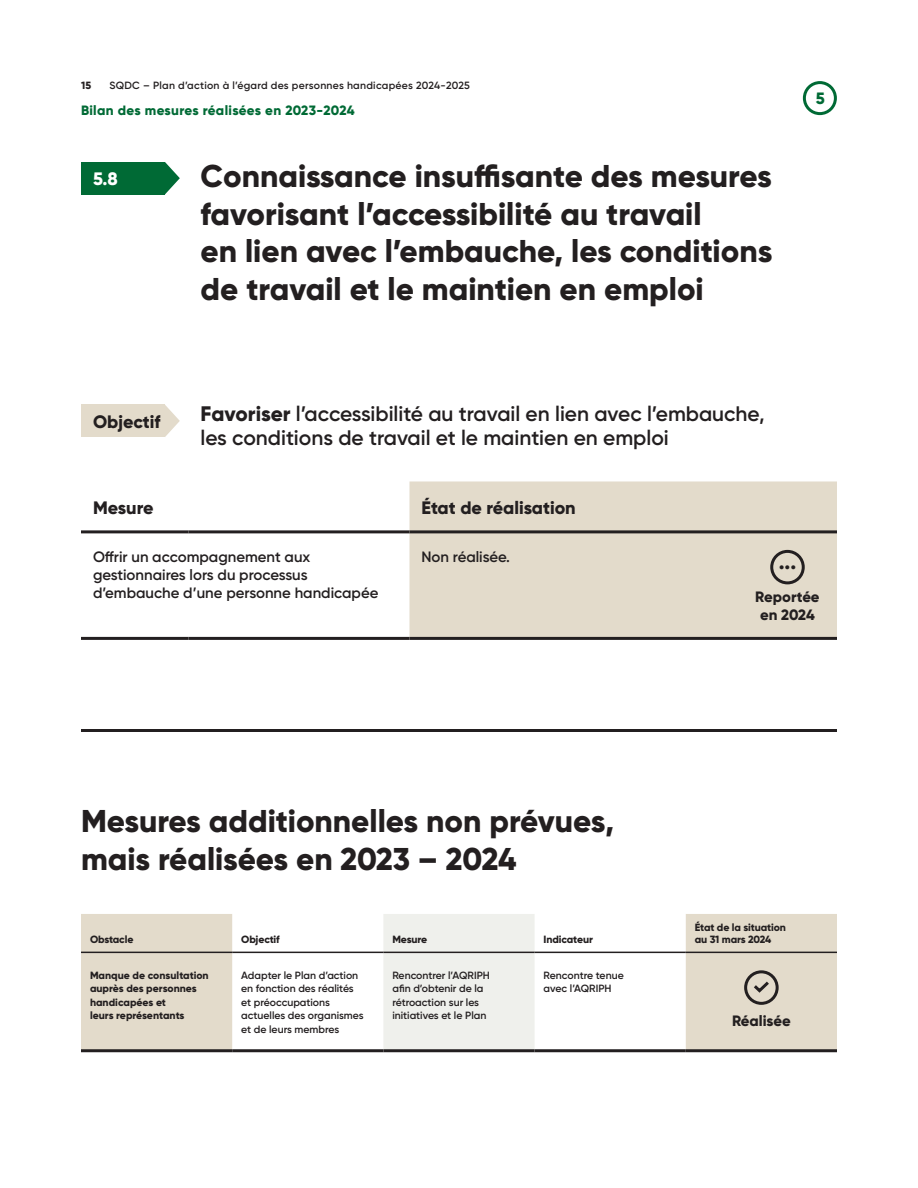
<style>
.page{position:relative;width:918px;height:1188px;background:#fff}
.page>*{position:absolute;margin:0;border:0;box-sizing:border-box;transform-origin:0 0}
.Sous-Objectifs{font:800 31.5px/37.5px "Gilroy";color:#231f20}
.Gros_titre_2{font:800 31.5px/37.5px "Gilroy";color:#231f20}
.Objectifs{font:600 21px/24px "Gilroy";color:#231f20}
.Chiffres{font:800 21px "Gilroy";color:#231f20}
.T1{font:800 18px "Gilroy";letter-spacing:-.005em;color:#231f20}
.T1-2{font:800 18px "Gilroy";color:#fff}
.t1{font:800 16.35px "Gilroy";color:#006a35}
.Rubrique{font:600 15px/18px "Gilroy";color:#231f20}
.Chiffres-2{font:800 15px/18px "Gilroy";letter-spacing:-.005em;color:#231f20;text-align:center}
.t2{font:800 13.5px "Gilroy";letter-spacing:.02em;color:#006a35}
.Rubrique-2{font:600 10.5px/13.5px "Gilroy";color:#231f20}
.Rubrique-3{font:800 10.5px/13.5px "Gilroy";letter-spacing:-.01em;color:#231f20}
.Rubrique-4{font:600 10.5px "Gilroy";letter-spacing:.025em;color:#231f20}
.s1{font-weight:800}
</style>
<div class="page">
<div style="left:803px;top:81px;width:34px;height:34px;border:3px solid #006a35;border-radius:50%"></div>
<div style="left:81px;top:162px;width:84px;height:32px;background:#006a35"></div>
<svg style="left:165px;top:162px;width:15px;height:32px"></svg>
<div style="left:410px;top:482px;width:427px;height:155px;background:#e3dbcb"></div>
<hr style="left:81px;top:530px;width:108px;height:3px;background:#231f20">
<hr style="left:189px;top:530px;width:220px;height:3px;background:#231f20">
<hr style="left:81px;top:637px;width:108px;height:3px;background:#231f20">
<hr style="left:189px;top:637px;width:220px;height:3px;background:#231f20">
<hr style="left:738px;top:530px;width:99px;height:3px;background:#231f20">
<hr style="left:738px;top:637px;width:99px;height:3px;background:#231f20">
<hr style="left:410px;top:530px;width:328px;height:3px;background:#231f20">
<hr style="left:410px;top:637px;width:328px;height:3px;background:#231f20">
<div style="left:81px;top:405px;width:84px;height:32px;background:#e3dbcb"></div>
<svg style="left:165px;top:405px;width:15px;height:32px"></svg>
<div style="left:770px;top:550px;width:35px;height:34px;border:3px solid #231f20;border-radius:50%"></div>
<svg style="left:81px;top:914px;width:756px;height:135px;fill:#e3dbcb"></svg>
<div style="left:383px;top:914px;width:152px;height:135px;background:#eff0ec"></div>
<hr style="left:383px;top:952px;width:152px;height:1px;background:#231f20">
<hr style="left:535px;top:952px;width:151px;height:1px;background:#231f20">
<hr style="left:686px;top:952px;width:151px;height:1px;background:#231f20">
<hr style="left:81px;top:952px;width:151px;height:1px;background:#231f20">
<hr style="left:232px;top:952px;width:151px;height:1px;background:#231f20">
<hr style="left:81px;top:1049px;width:151px;height:3px;background:#231f20">
<hr style="left:232px;top:1049px;width:151px;height:3px;background:#231f20">
<hr style="left:383px;top:1049px;width:152px;height:3px;background:#231f20">
<hr style="left:535px;top:1049px;width:151px;height:3px;background:#231f20">
<hr style="left:686px;top:1049px;width:151px;height:3px;background:#231f20">
<div style="left:744px;top:970px;width:35px;height:35px;border:3px solid #231f20;border-radius:50%"></div>
<svg style="left:751px;top:978px;width:21px;height:17px"></svg>
<hr style="left:81px;top:729px;width:756px;height:3px;background:#231f20">
<p class="Rubrique-3" style="left:81px;top:79px;width:12px">15</p>
<p class="Rubrique-4" style="left:110px;top:79px;width:362px">SQDC – Plan d’action à l’égard des personnes handicapées 2024-2025</p>
<p class="t2" style="left:81px;top:102px;width:275px">Bilan des mesures réalisées en 2023-2024</p>
<p class="T1-2" style="left:93px;top:168px;width:26px">5.8</p>
<p class="Sous-Objectifs" style="left:201px;top:157px;width:573px">Connaissance insuffisante des mesures favorisant l’accessibilité au travail<br>en lien avec l’embauche, les conditions de travail et le maintien en emploi</p>
<p class="T1" style="left:93px;top:410px;width:69px">Objectif</p>
<p class="Objectifs" style="left:201px;top:402px;width:565px"><span class="s1">Favoriser</span> l’accessibilité au travail en lien avec l’embauche, les conditions de travail et le maintien en emploi</p>
<h3 class="t1" style="left:816px;top:88px;width:11px">5</h3>
<p class="T1" style="left:93px;top:496px;width:62px">Mesure</p>
<p class="T1" style="left:422px;top:496px;width:156px">État de réalisation</p>
<p class="Rubrique" style="left:93px;top:548px;width:287px">Offrir un accompagnement aux gestionnaires lors du processus d’embauche d’une personne handicapée</p>
<p class="Rubrique" style="left:422px;top:548px;width:90px">Non réalisée.</p>
<p class="Chiffres" style="left:779px;top:548px;width:19px">...</p>
<p class="Chiffres-2" style="left:755px;top:588px;width:66px">Reportée en 2024</p>
<p class="Gros_titre_2" style="left:81px;top:802px;width:535px">Mesures additionnelles non prévues, mais réalisées en 2023 – 2024</p>
<p class="Rubrique-3" style="left:90px;top:933px;width:45px">Obstacle</p>
<p class="Rubrique-3" style="left:241px;top:933px;width:40px">Objectif</p>
<p class="Rubrique-3" style="left:392px;top:933px;width:36px">Mesure</p>
<p class="Rubrique-3" style="left:544px;top:933px;width:51px">Indicateur</p>
<p class="Rubrique-3" style="left:90px;top:968px;width:120px">Manque de consultation auprès des personnes handicapées et<br>leurs représentants</p>
<p class="Rubrique-2" style="left:241px;top:968px;width:124px">Adapter le Plan d’action en fonction des réalités et préoccupations actuelles des organismes et de leurs membres</p>
<p class="Rubrique-2" style="left:392px;top:968px;width:99px">Rencontrer l’AQRIPH afin d’obtenir de la rétroaction sur les initiatives et le Plan</p>
<p class="Rubrique-2" style="left:544px;top:968px;width:82px">Rencontre tenue avec l’AQRIPH</p>
<p class="Rubrique-3" style="left:695px;top:922px;width:93px;line-height:12px">État de la situation au 31 mars 2024</p>
<p class="Chiffres-2" style="left:732px;top:1012px;width:60px">Réalisée</p>
</div>
